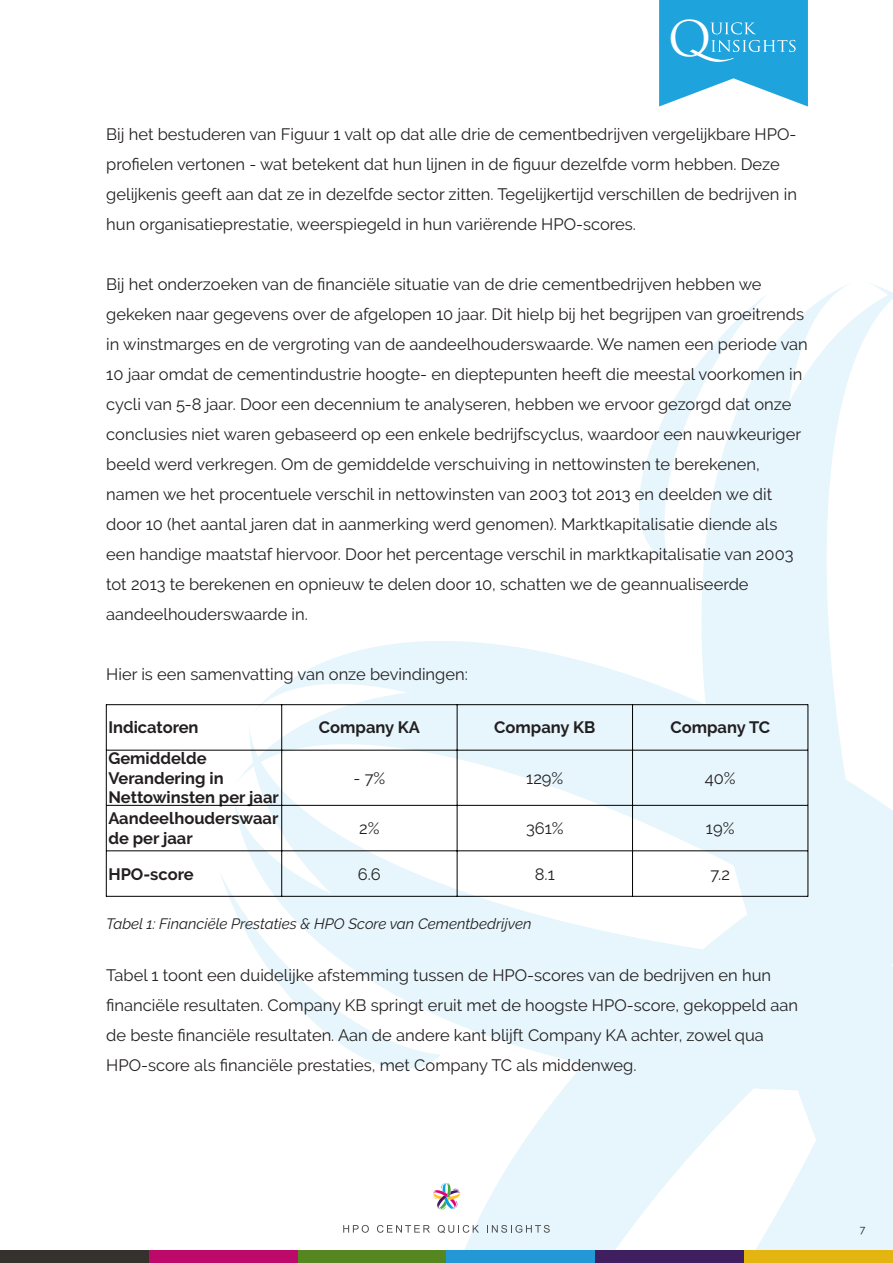
<style>
.page{position:relative;width:893px;height:1263px;background:#fff}
.page>*{position:absolute;margin:0;border:0;box-sizing:border-box;transform-origin:0 0}
.t1{font:47.85px "Trajan Pro";color:#fff}
.t2{font:16.5px/30px "Raleway";color:#231f20}
.t3{font:700 16.5px/19.5px "Raleway";color:#231f20}
.t4{font:italic 15px "Raleway";color:#231f20}
.t5{font:10.5px "Raleway";color:#231f20}
</style>
<div class="page">
<svg style="left:659px;top:0;width:149px;height:107px;background:#43b2e2"></svg>
<svg style="left:437px;top:962px;width:182px;height:288px;fill:#e6f6fc"></svg>
<svg style="left:233px;top:641px;width:386px;height:321px"></svg>
<svg style="left:619px;top:283px;width:274px;height:967px"></svg>
<svg style="left:220px;top:871px;width:221px;height:217px"></svg>
<div style="left:0;top:1250px;width:149px;height:13px;background:#35312c"></div>
<div style="left:149px;top:1250px;width:149px;height:13px;background:#bc096a"></div>
<div style="left:298px;top:1250px;width:148px;height:13px;background:#55861f"></div>
<div style="left:446px;top:1250px;width:149px;height:13px;background:#2497d6"></div>
<div style="left:595px;top:1250px;width:149px;height:13px;background:#401f61"></div>
<div style="left:744px;top:1250px;width:149px;height:13px;background:#e4b510"></div>
<svg style="left:343px;top:1225px;width:26px;height:8px"></svg>
<svg style="left:377px;top:1225px;width:53px;height:8px"></svg>
<svg style="left:438px;top:1225px;width:41px;height:8px"></svg>
<svg style="left:487px;top:1225px;width:63px;height:8px"></svg>
<div style="left:428px;top:1177px;width:37px;height:38px;background:#fff;border-radius:50%"></div>
<svg style="left:432px;top:1182px;width:29px;height:28px"></svg>
<hr style="left:106px;top:704px;width:1px;height:193px;background:#000">
<hr style="left:807px;top:704px;width:1px;height:193px;background:#000">
<hr style="left:281px;top:705px;width:1px;height:191px;background:#000">
<hr style="left:457px;top:705px;width:1px;height:191px;background:#000">
<hr style="left:632px;top:705px;width:1px;height:191px;background:#000">
<hr style="left:106px;top:704px;width:702px;height:1px;background:#000">
<hr style="left:106px;top:750px;width:702px;height:1px;background:#000">
<hr style="left:106px;top:805px;width:702px;height:1px;background:#000">
<hr style="left:106px;top:850px;width:702px;height:1px;background:#000">
<hr style="left:106px;top:896px;width:702px;height:1px;background:#000">
<h1 class="t1" style="left:668px;top:20px;width:45px">O</h1>
<p class="t2" style="left:106px;top:119px;width:692px">Bij het bestuderen van Figuur 1 valt op dat alle drie de cementbedrijven vergelijkbare HPO&shy;profielen vertonen - wat betekent dat hun lijnen in de figuur dezelfde vorm hebben. Deze gelijkenis geeft aan dat ze in dezelfde sector zitten. Tegelijkertijd verschillen de bedrijven in hun organisatieprestatie, weerspiegeld in hun variërende HPO-scores.</p>
<p class="t2" style="left:106px;top:269px;width:703px">Bij het onderzoeken van de financiële situatie van de drie cementbedrijven hebben we gekeken naar gegevens over de afgelopen 10 jaar. Dit hielp bij het begrijpen van groeitrends in winstmarges en de vergroting van de aandeelhouderswaarde. We namen een periode van 10 jaar omdat de cementindustrie hoogte- en dieptepunten heeft die meestal voorkomen in cycli van 5-8 jaar. Door een decennium te analyseren, hebben we ervoor gezorgd dat onze conclusies niet waren gebaseerd op een enkele bedrijfscyclus, waardoor een nauwkeuriger beeld werd verkregen. Om de gemiddelde verschuiving in nettowinsten te berekenen, namen we het procentuele verschil in nettowinsten van 2003 tot 2013 en deelden we dit door 10 (het aantal jaren dat in aanmerking werd genomen). Marktkapitalisatie diende als een handige maatstaf hiervoor. Door het percentage verschil in marktkapitalisatie van 2003 tot 2013 te berekenen en opnieuw te delen door 10, schatten we de geannualiseerde aandeelhouderswaarde in.</p>
<p class="t2" style="left:106px;top:659px;width:363px">Hier is een samenvatting van onze bevindingen:</p>
<p class="t3" style="left:108px;top:718px;width:92px">Indicatoren</p>
<p class="t3" style="left:319px;top:718px;width:103px">Company KA</p>
<p class="t3" style="left:494px;top:718px;width:103px">Company KB</p>
<p class="t3" style="left:670px;top:718px;width:101px">Company TC</p>
<p class="t3" style="left:108px;top:749px;width:172px">Gemiddelde<br>Verandering in<br>Nettowinsten per jaar</p>
<p class="t2" style="left:354px;top:763px;width:33px">- 7%</p>
<p class="t2" style="left:526px;top:763px;width:39px">129%</p>
<p class="t2" style="left:705px;top:763px;width:32px">40%</p>
<p class="t3" style="left:108px;top:809px;width:172px">Aandeelhouderswaar de per jaar</p>
<p class="t2" style="left:359px;top:813px;width:22px">2%</p>
<p class="t2" style="left:526px;top:813px;width:39px">361%</p>
<p class="t2" style="left:706px;top:813px;width:30px">19%</p>
<p class="t3" style="left:108px;top:864px;width:87px">HPO-score</p>
<p class="t2" style="left:358px;top:859px;width:25px">6.6</p>
<p class="t2" style="left:535px;top:859px;width:21px">8.1</p>
<p class="t2" style="left:710px;top:859px;width:21px">7.2</p>
<p class="t4" style="left:106px;top:915px;width:427px">Tabel 1: Financiële Prestaties &amp; HPO Score van Cementbedrijven</p>
<p class="t2" style="left:106px;top:960px;width:693px">Tabel 1 toont een duidelijke afstemming tussen de HPO-scores van de bedrijven en hun financiële resultaten. Company KB springt eruit met de hoogste HPO-score, gekoppeld aan de beste financiële resultaten. Aan de andere kant blijft Company KA achter, zowel qua HPO-score als financiële prestaties, met Company TC als middenweg.</p>
<p class="t5" style="left:860px;top:1223px;width:7px">7</p>
</div>
